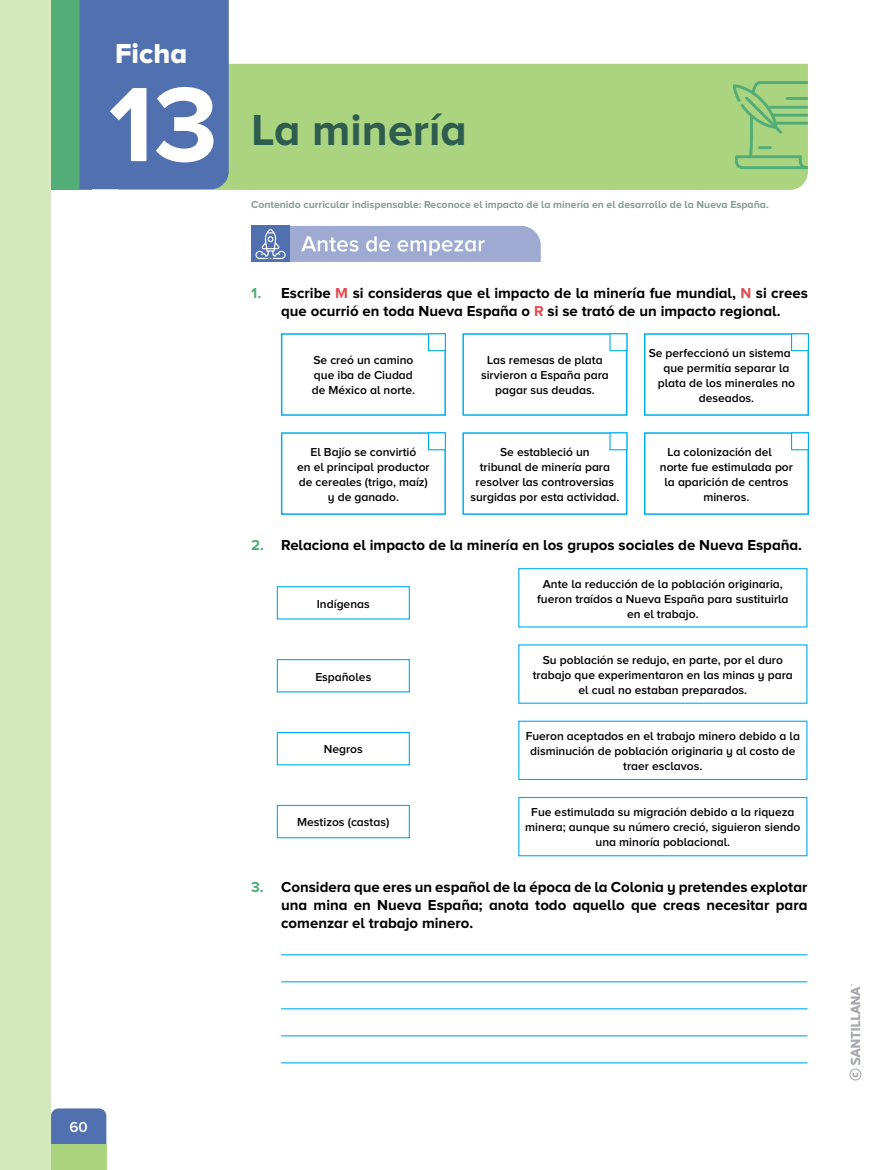
<style>
.page{position:relative;width:893px;height:1170px;background:#fff}
.page>*{position:absolute;margin:0;border:0;box-sizing:border-box;transform-origin:0 0}
.t1{font:700 109.5px "Proxima Nova A";color:#fff}
.t2{font:700 45px "Proxima Nova A";color:#2e5d4f}
.t3{font:28.5px "Proxima Nova A Extrabld";color:#fff}
.t4{font:700 15px/18px "Proxima Nova A";color:#000;text-align:center}
.t5{font:600 15px "Proxima Nova A";color:#fff}
.t6{font:600 12px/15px "Proxima Nova A";color:#000;text-align:center}
.t7{font:700 10.5px "Proxima Nova A";color:#869c96}
.s1{color:#53ad77}
.s2{color:#dc4e54}
</style>
<div class="page">
<div style="left:118px;top:64px;width:690px;height:126px;background:#abd481"></div>
<svg style="left:733px;top:81px;width:75px;height:88px;background:#95ca7e"></svg>
<div style="left:0;top:0;width:51px;height:1169px;background:#d3e8bc"></div>
<div style="left:51px;top:0;width:41px;height:189px;background:#53ad77"></div>
<div style="left:80px;top:0;width:149px;height:189px;background:#5170b0"></div>
<div style="left:51px;top:1108px;width:55px;height:36px;background:#5170b0"></div>
<div style="left:51px;top:1144px;width:55px;height:25px;background:#abd481"></div>
<hr style="left:281px;top:954px;width:526px;height:1px;background:#00aeef">
<hr style="left:281px;top:981px;width:526px;height:1px;background:#00aeef">
<hr style="left:281px;top:1008px;width:526px;height:1px;background:#00aeef">
<hr style="left:281px;top:1035px;width:526px;height:1px;background:#00aeef">
<hr style="left:281px;top:1062px;width:526px;height:1px;background:#00aeef">
<svg style="left:251px;top:226px;width:290px;height:36px;background:#a0add3"></svg>
<div style="left:644px;top:432px;width:165px;height:83px;border:2px solid #00aeef"></div>
<div style="left:462px;top:432px;width:165px;height:83px;border:2px solid #00aeef"></div>
<div style="left:281px;top:432px;width:165px;height:83px;border:2px solid #00aeef"></div>
<div style="left:644px;top:333px;width:165px;height:83px;border:2px solid #00aeef"></div>
<div style="left:462px;top:333px;width:165px;height:83px;border:2px solid #00aeef"></div>
<div style="left:281px;top:333px;width:165px;height:83px;border:2px solid #00aeef"></div>
<div style="left:518px;top:796px;width:289px;height:60px;border:1px solid #00aeef"></div>
<div style="left:277px;top:804px;width:133px;height:34px;border:1px solid #00aeef"></div>
<div style="left:518px;top:720px;width:289px;height:60px;border:1px solid #00aeef"></div>
<div style="left:277px;top:732px;width:133px;height:33px;border:1px solid #00aeef"></div>
<div style="left:277px;top:659px;width:133px;height:33px;border:1px solid #00aeef"></div>
<div style="left:518px;top:568px;width:289px;height:59px;border:1px solid #00aeef"></div>
<div style="left:277px;top:586px;width:133px;height:33px;border:1px solid #00aeef"></div>
<div style="left:428px;top:333px;width:18px;height:18px;background:#fff;border:1px solid #00aeef"></div>
<div style="left:428px;top:432px;width:18px;height:18px;background:#fff;border:1px solid #00aeef"></div>
<div style="left:609px;top:333px;width:18px;height:18px;background:#fff;border:1px solid #00aeef"></div>
<div style="left:609px;top:432px;width:18px;height:18px;background:#fff;border:1px solid #00aeef"></div>
<div style="left:791px;top:333px;width:18px;height:18px;background:#fff;border:1px solid #00aeef"></div>
<div style="left:791px;top:432px;width:18px;height:18px;background:#fff;border:1px solid #00aeef"></div>
<svg style="left:849px;top:984px;width:12px;height:96px"></svg>
<h3 class="t3" style="left:115px;top:37px;width:74px">Ficha</h3>
<h1 class="t1" style="left:109px;top:62px;width:111px">13</h1>
<h2 class="t2" style="left:252px;top:104px;width:217px">La minería</h2>
<p class="t7" style="left:251px;top:198px;width:519px">Contenido curricular indispensable: Reconoce el impacto de la minería en el desarrollo de la Nueva España.</p>
<p class="t4" style="left:251px;top:284px;width:558px"><span class="s1">1.</span> Escribe <span class="s2">M</span> si consideras que el impacto de la minería fue mundial, <span class="s2">N</span> si crees que ocurrió en toda Nueva España o <span class="s2">R</span> si se trató de un impacto regional.</p>
<p class="t6" style="left:312px;top:352px;width:105px;text-align:left">Se creó un camino que iba de Ciudad de México al norte.</p>
<p class="t6" style="left:297px;top:444px;width:134px">El Bajío se convirtió<br>en el principal productor de cereales (trigo, maíz) y de ganado.</p>
<p class="t6" style="left:481px;top:352px;width:129px">Las remesas de plata sirvieron a España para pagar sus deudas.</p>
<p class="t6" style="left:470px;top:444px;width:151px">Se estableció un<br>tribunal de minería para resolver las controversias surgidas por esta actividad.</p>
<p class="t6" style="left:649px;top:345px;width:144px">Se perfeccionó un sistema</p>
<p class="t6" style="left:663px;top:360px;width:128px">que permitía separar la</p>
<p class="t6" style="left:658px;top:375px;width:139px">plata de los minerales no</p>
<p class="t6" style="left:699px;top:390px;width:57px">deseados.</p>
<p class="t6" style="left:668px;top:444px;width:106px">La colonización del</p>
<p class="t6" style="left:660px;top:459px;width:135px">norte fue estimulada por</p>
<p class="t6" style="left:664px;top:474px;width:125px">la aparición de centros</p>
<p class="t6" style="left:703px;top:489px;width:48px">mineros.</p>
<p class="t4" style="left:251px;top:536px;width:552px"><span class="s1">2.</span> Relaciona el impacto de la minería en los grupos sociales de Nueva España.</p>
<p class="t6" style="left:317px;top:596px;width:54px">Indígenas</p>
<p class="t6" style="left:315px;top:668px;width:57px">Españoles</p>
<p class="t6" style="left:324px;top:741px;width:41px">Negros</p>
<p class="t6" style="left:297px;top:814px;width:94px">Mestizos (castas)</p>
<p class="t6" style="left:537px;top:576px;width:253px">Ante la reducción de la población originaria, fueron traídos a Nueva España para sustituirla en el trabajo.</p>
<p class="t6" style="left:533px;top:652px;width:262px">Su población se redujo, en parte, por el duro trabajo que experimentaron en las minas y para el cual no estaban preparados.</p>
<p class="t6" style="left:526px;top:728px;width:276px">Fueron aceptados en el trabajo minero debido a la disminución de población originaria y al costo de traer esclavos.</p>
<p class="t6" style="left:525px;top:804px;width:277px">Fue estimulada su migración debido a la riqueza minera; aunque su número creció, siguieron siendo una minoría poblacional.</p>
<p class="t4" style="left:281px;top:878px;width:528px;text-align:justify;text-indent:-30px"><span class="s1">3.</span> Considera que eres un español de la época de la Colonia y pretendes explotar una mina en Nueva España; anota todo aquello que creas necesitar para comenzar el trabajo minero.</p>
<p class="t5" style="left:70px;top:1118px;width:20px">60</p>
</div>
